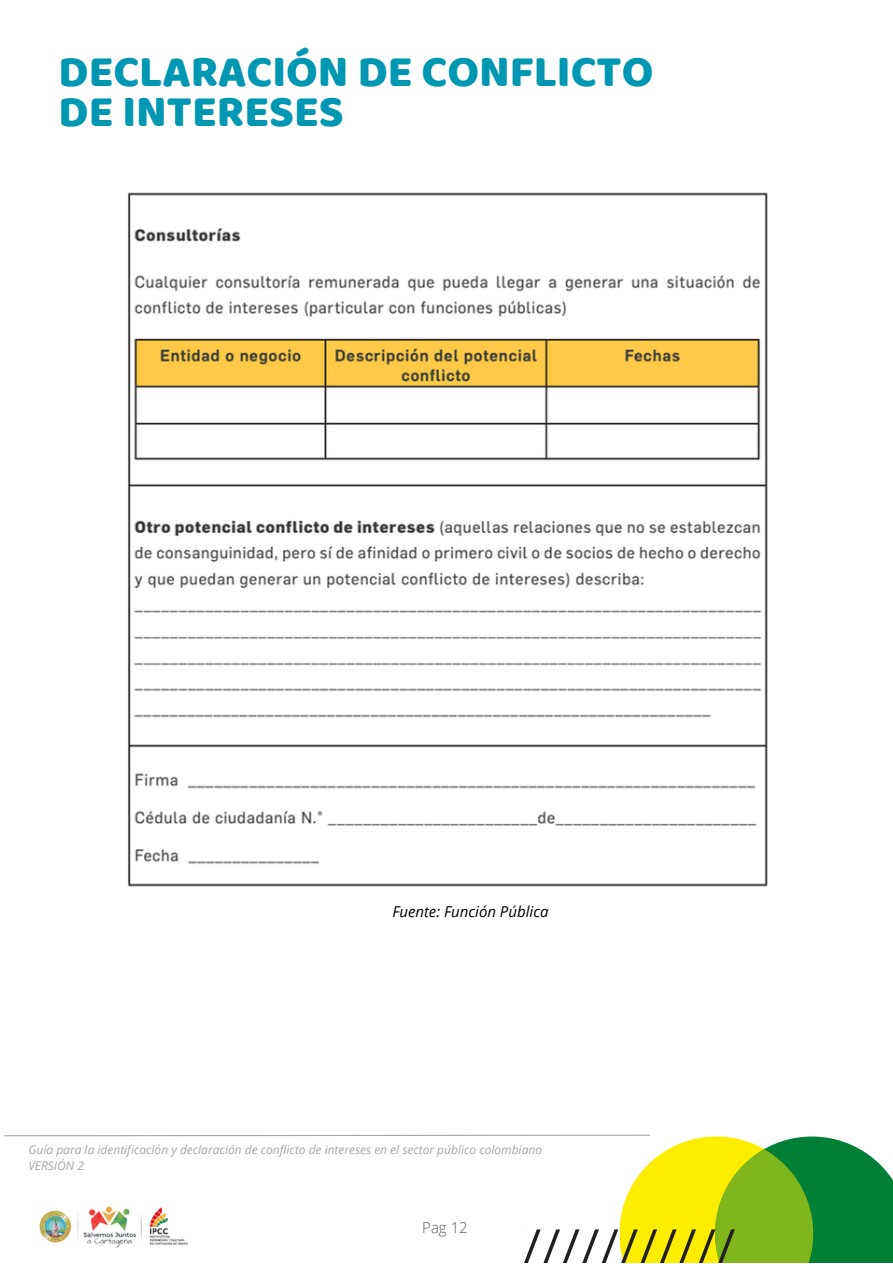
<style>
.page{position:relative;width:893px;height:1264px;background:#fff}
.page>*{position:absolute;margin:0;border:0;box-sizing:border-box;transform-origin:0 0}
.t1{font:45.15px/40.5px "Baloo";color:#0097b2}
.t2{font:italic 15px "Open Sans";color:#000}
.t3{font:300 15px "Open Sans";color:#5a5a5e}
.t4{font:italic 12px "Open Sans";color:#a6a6a6}
</style>
<div class="page">
<img style="left:128px;top:192px;width:640px;height:695px">
<svg style="left:4px;top:1134px;width:888px;height:128px"></svg>
<p class="t1" style="left:59px;top:50px;width:596px">DECLARACIÓN DE CONFLICTO<br>DE INTERESES</p>
<p class="t2" style="left:392px;top:901px;width:158px">Fuente: Función Pública</p>
<p class="t4" style="left:28px;top:1140px;width:515px">Guía para la identificació n y declaració n de conflicto de intereses en el sector público colombiano</p>
<p class="t4" style="left:28px;top:1156px;width:57px">VERSIÓ N 2</p>
<p class="t3" style="left:422px;top:1216px;width:47px">Pag 12</p>
</div>
